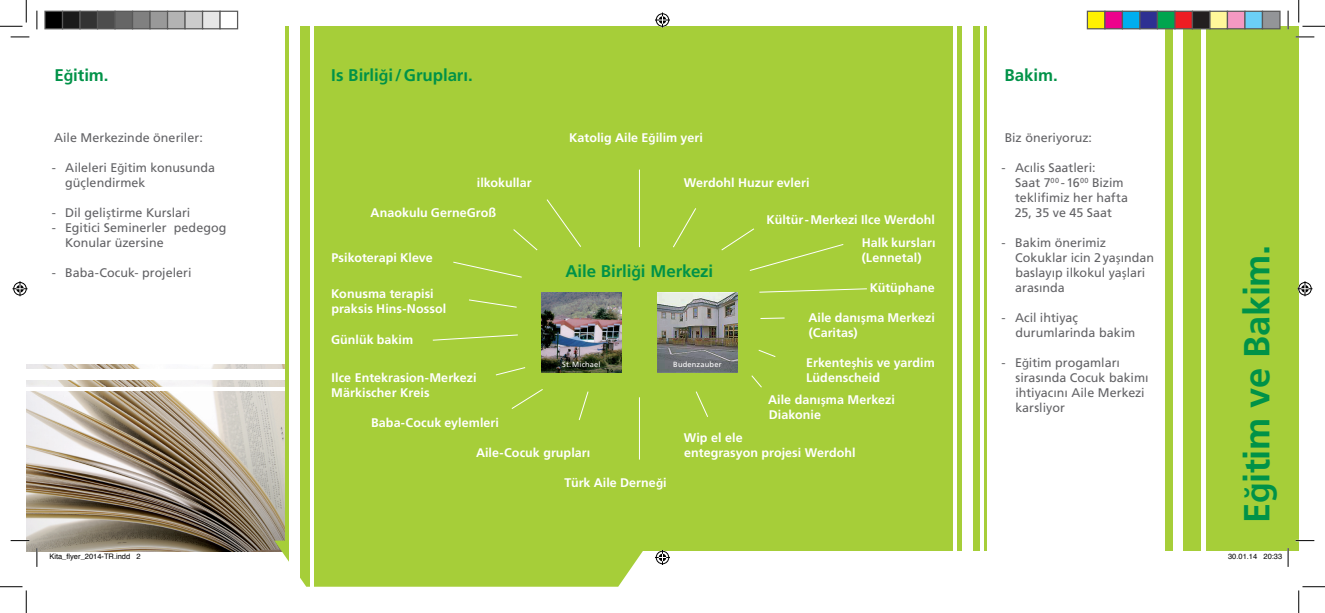
<style>
.page{position:relative;width:1325px;height:613px;background:#fff}
.page>*{position:absolute;margin:0;border:0;box-sizing:border-box;transform-origin:0 0}
.t1{font:700 36.25px "Frutiger LT Std";letter-spacing:-.01em;color:#009248}
.t2{font:700 16.88px "Frutiger LT Std";letter-spacing:-.005em;color:#009248}
.t3{font:700 12.5px/15px "Frutiger LT Std";letter-spacing:.005em;color:#fff}
.t4{font:12.5px/15px "Frutiger LT Std";color:#636366}
.t5{font:7.5px "Helvetica";color:#000}
.t6{font:7.5px "Frutiger LT Std";letter-spacing:.02em;color:#fff}
.s1{font-family:"Myriad Pro";font-weight:600}
.s2{font-family:"Myriad Pro"}
</style>
<div class="page">
<img style="left:26px;top:364px;width:259px;height:187px">
<div style="left:26px;top:369px;width:266px;height:11px;background:#fff"></div>
<hr style="left:26px;top:387px;width:266px;height:3px;background:#fff">
<div style="left:285px;top:26px;width:701px;height:525px;background:#a6ce39"></div>
<div style="left:1206px;top:26px;width:92px;height:525px;background:#a6ce39"></div>
<div style="left:1182px;top:26px;width:18px;height:525px;background:#a6ce39"></div>
<div style="left:1165px;top:26px;width:7px;height:525px;background:#a6ce39"></div>
<div style="left:962px;top:26px;width:10px;height:525px;background:#fff"></div>
<hr style="left:980px;top:26px;width:4px;height:525px;background:#fff">
<hr style="left:953px;top:26px;width:3px;height:525px;background:#fff">
<hr style="left:639px;top:169px;width:1px;height:78px;background:#fff">
<svg style="left:673px;top:208px;width:23px;height:40px"></svg>
<svg style="left:759px;top:288px;width:108px;height:5px"></svg>
<svg style="left:760px;top:317px;width:25px;height:2px"></svg>
<svg style="left:751px;top:375px;width:11px;height:13px"></svg>
<hr style="left:639px;top:397px;width:1px;height:62px;background:#fff">
<svg style="left:695px;top:391px;width:13px;height:26px"></svg>
<svg style="left:578px;top:391px;width:11px;height:29px"></svg>
<svg style="left:495px;top:367px;width:31px;height:9px"></svg>
<svg style="left:546px;top:199px;width:35px;height:48px"></svg>
<svg style="left:469px;top:299px;width:48px;height:9px"></svg>
<svg style="left:432px;top:334px;width:86px;height:7px"></svg>
<svg style="left:453px;top:261px;width:69px;height:17px"></svg>
<svg style="left:513px;top:229px;width:25px;height:22px"></svg>
<div style="left:289px;top:26px;width:11px;height:553px;background:#fff"></div>
<hr style="left:310px;top:26px;width:3px;height:560px;background:#fff">
<img style="left:657px;top:292px;width:81px;height:80px">
<img style="left:541px;top:292px;width:81px;height:80px">
<svg style="left:721px;top:228px;width:123px;height:43px"></svg>
<svg style="left:758px;top:349px;width:18px;height:8px"></svg>
<svg style="left:511px;top:389px;width:32px;height:20px"></svg>
<svg style="left:11px;top:36px;width:18px;height:2px"></svg>
<svg style="left:1295px;top:36px;width:19px;height:2px"></svg>
<svg style="left:11px;top:539px;width:18px;height:2px"></svg>
<svg style="left:1295px;top:539px;width:19px;height:2px"></svg>
<svg style="left:36px;top:11px;width:2px;height:18px"></svg>
<svg style="left:36px;top:548px;width:2px;height:18px"></svg>
<svg style="left:1287px;top:11px;width:1px;height:18px"></svg>
<svg style="left:0;top:0;width:27px;height:27px"></svg>
<svg style="left:0;top:586px;width:27px;height:26px"></svg>
<svg style="left:1298px;top:0;width:27px;height:27px"></svg>
<svg style="left:1298px;top:586px;width:27px;height:26px"></svg>
<svg style="left:655px;top:13px;width:15px;height:15px"></svg>
<svg style="left:274px;top:540px;width:396px;height:46px"></svg>
<svg style="left:13px;top:281px;width:15px;height:15px"></svg>
<svg style="left:1297px;top:281px;width:15px;height:15px"></svg>
<div style="left:45px;top:11px;width:18px;height:18px;background:#000"></div>
<div style="left:44px;top:11px;width:19px;height:18px;border:1px solid #595959"></div>
<div style="left:63px;top:11px;width:17px;height:18px;background:#1a1a1a"></div>
<div style="left:62px;top:11px;width:19px;height:18px;border:1px solid #595959"></div>
<div style="left:80px;top:11px;width:18px;height:18px;background:#333"></div>
<div style="left:79px;top:11px;width:19px;height:18px;border:1px solid #595959"></div>
<div style="left:98px;top:11px;width:17px;height:18px;background:#4d4d4d"></div>
<div style="left:97px;top:11px;width:19px;height:18px;border:1px solid #595959"></div>
<div style="left:115px;top:11px;width:18px;height:18px;background:#666"></div>
<div style="left:114px;top:11px;width:19px;height:18px;border:1px solid #595959"></div>
<div style="left:133px;top:11px;width:17px;height:18px;background:#808080"></div>
<div style="left:132px;top:11px;width:19px;height:18px;border:1px solid #595959"></div>
<div style="left:150px;top:11px;width:18px;height:18px;background:#999"></div>
<div style="left:149px;top:11px;width:19px;height:18px;border:1px solid #595959"></div>
<div style="left:168px;top:11px;width:17px;height:18px;background:#b3b3b3"></div>
<div style="left:167px;top:11px;width:19px;height:18px;border:1px solid #595959"></div>
<div style="left:185px;top:11px;width:18px;height:18px;background:#ccc"></div>
<div style="left:184px;top:11px;width:19px;height:18px;border:1px solid #595959"></div>
<div style="left:203px;top:11px;width:17px;height:18px;background:#e6e6e6"></div>
<div style="left:202px;top:11px;width:19px;height:18px;border:1px solid #595959"></div>
<div style="left:219px;top:11px;width:19px;height:18px;border:1px solid #595959"></div>
<div style="left:1087px;top:11px;width:18px;height:18px;background:#fff101"></div>
<div style="left:1086px;top:11px;width:19px;height:18px;border:1px solid #595959"></div>
<div style="left:1105px;top:11px;width:17px;height:18px;background:#ed028c"></div>
<div style="left:1104px;top:11px;width:19px;height:18px;border:1px solid #595959"></div>
<div style="left:1122px;top:11px;width:18px;height:18px;background:#00aeef"></div>
<div style="left:1121px;top:11px;width:19px;height:18px;border:1px solid #595959"></div>
<div style="left:1140px;top:11px;width:17px;height:18px;background:#2e3092"></div>
<div style="left:1139px;top:11px;width:19px;height:18px;border:1px solid #595959"></div>
<div style="left:1157px;top:11px;width:18px;height:18px;background:#00a54f"></div>
<div style="left:1156px;top:11px;width:19px;height:18px;border:1px solid #595959"></div>
<div style="left:1175px;top:11px;width:17px;height:18px;background:#ee1d23"></div>
<div style="left:1174px;top:11px;width:19px;height:18px;border:1px solid #595959"></div>
<div style="left:1192px;top:11px;width:18px;height:18px;background:#231f20"></div>
<div style="left:1191px;top:11px;width:19px;height:18px;border:1px solid #595959"></div>
<div style="left:1210px;top:11px;width:17px;height:18px;background:#fff79a"></div>
<div style="left:1209px;top:11px;width:19px;height:18px;border:1px solid #595959"></div>
<div style="left:1227px;top:11px;width:18px;height:18px;background:#f499c2"></div>
<div style="left:1226px;top:11px;width:19px;height:18px;border:1px solid #595959"></div>
<div style="left:1245px;top:11px;width:17px;height:18px;background:#6bcff6"></div>
<div style="left:1244px;top:11px;width:19px;height:18px;border:1px solid #595959"></div>
<div style="left:1262px;top:11px;width:18px;height:18px;background:#939598"></div>
<div style="left:1261px;top:11px;width:19px;height:18px;border:1px solid #595959"></div>
<svg style="left:1287px;top:548px;width:1px;height:18px"></svg>
<h2 class="t2" style="left:55px;top:66px;width:56px">E<span class="s1">ğ</span>itim.</h2>
<h2 class="t2" style="left:1004px;top:66px;width:55px">Bakim.</h2>
<h2 class="t2" style="left:331px;top:66px;width:143px">Is Birli<span class="s1">ğ</span>i/Grupları.</h2>
<p class="t3" style="left:569px;top:130px;width:135px">Katolig Aile E<span class="s1">ğ</span>ilim yeri</p>
<p class="t4" style="left:54px;top:130px;width:150px">Aile Merkezinde öneriler:</p>
<p class="t4" style="left:65px;top:160px;width:151px;text-indent:-14px">- Aileleri E<span class="s2">ğ</span>itim konusunda güçlendirmek</p>
<p class="t4" style="left:52px;top:205px;width:140px">- Dil geli<span class="s2">ş</span>tirme Kurslari</p>
<p class="t4" style="left:65px;top:220px;width:163px;text-indent:-14px">- Egitici Seminerler pedegog<br>Konular üzersine</p>
<p class="t4" style="left:52px;top:265px;width:141px">- Baba-Cocuk- projeleri</p>
<h2 class="t2" style="left:565px;top:261px;width:149px">Aile Birli<span class="s1">ğ</span>i Merkezi</h2>
<p class="t3" style="left:477px;top:175px;width:56px">ilkokullar</p>
<p class="t3" style="left:684px;top:175px;width:127px">Werdohl Huzur evleri</p>
<p class="t3" style="left:370px;top:205px;width:127px">Anaokulu GerneGroß</p>
<p class="t3" style="left:766px;top:212px;width:170px">Kültür-Merkezi Ilce Werdohl</p>
<p class="t3" style="left:862px;top:235px;width:75px">Halk kursları (Lennetal)</p>
<p class="t3" style="left:869px;top:280px;width:67px">Kütüphane</p>
<p class="t3" style="left:808px;top:310px;width:128px">Aile danı<span class="s1">ş</span>ma Merkezi (Caritas)</p>
<p class="t3" style="left:331px;top:250px;width:103px">Psikoterapi Kleve</p>
<p class="t3" style="left:331px;top:286px;width:116px">Konusma terapisi praksis Hins-Nossol</p>
<p class="t3" style="left:331px;top:332px;width:83px">Günlük bakim</p>
<p class="t3" style="left:331px;top:370px;width:147px">Ilce Entekrasion-Merkezi<br>Märkischer Kreis</p>
<p class="t3" style="left:371px;top:415px;width:129px">Baba-Cocuk eylemleri</p>
<p class="t6" style="left:562px;top:359px;width:40px">St.Michael</p>
<p class="t6" style="left:673px;top:359px;width:50px">Budenzauber</p>
<p class="t3" style="left:684px;top:430px;width:60px">Wip el ele</p>
<p class="t3" style="left:806px;top:355px;width:130px">Erkente<span class="s1">ş</span>his ve yardim<br>Lüdenscheid</p>
<p class="t3" style="left:768px;top:392px;width:128px">Aile danı<span class="s1">ş</span>ma Merkezi<br>Diakonie</p>
<p class="t3" style="left:476px;top:445px;width:116px">Aile-Cocuk grupları</p>
<p class="t3" style="left:684px;top:445px;width:173px">entegrasyon projesi Werdohl</p>
<p class="t3" style="left:564px;top:475px;width:104px">Türk Aile Derne<span class="s1">ğ</span>i</p>
<p class="t4" style="left:1004px;top:130px;width:89px">Biz öneriyoruz:</p>
<p class="t4" style="left:1014px;top:160px;width:115px;text-indent:-13px">- Acılis Saatleri:<br>Saat 7<sup>00</sup> -16<sup>00</sup> Bizim teklifimiz her hafta<br>25, 35 ve 45 Saat</p>
<p class="t4" style="left:1015px;top:235px;width:140px;text-indent:-14px">- Bakim önerimiz<br>Cokuklar icin 2ya<span class="s2">ş</span>ından baslayıp ilkokul ya<span class="s2">ş</span>lari arasında</p>
<p class="t4" style="left:1015px;top:310px;width:121px;text-indent:-14px">- Acil ihtiyaç durumlarinda bakim</p>
<p class="t4" style="left:1015px;top:355px;width:135px;text-indent:-14px">- E<span class="s2">ğ</span>itim progamları sirasında Cocuk bakimı ihtiyacını Aile Merkezi karsliyor</p>
<h1 class="t1" style="left:1235px;top:522px;width:279px;rotate:-90deg">E<span class="s1">ğ</span>itim ve Bakim.</h1>
<p class="t5" style="left:49px;top:550px;width:93px">Kita_flyer_2014-TR.indd 2</p>
<p class="t5" style="left:1228px;top:550px;width:56px">30.01.14 20:33</p>
</div>
